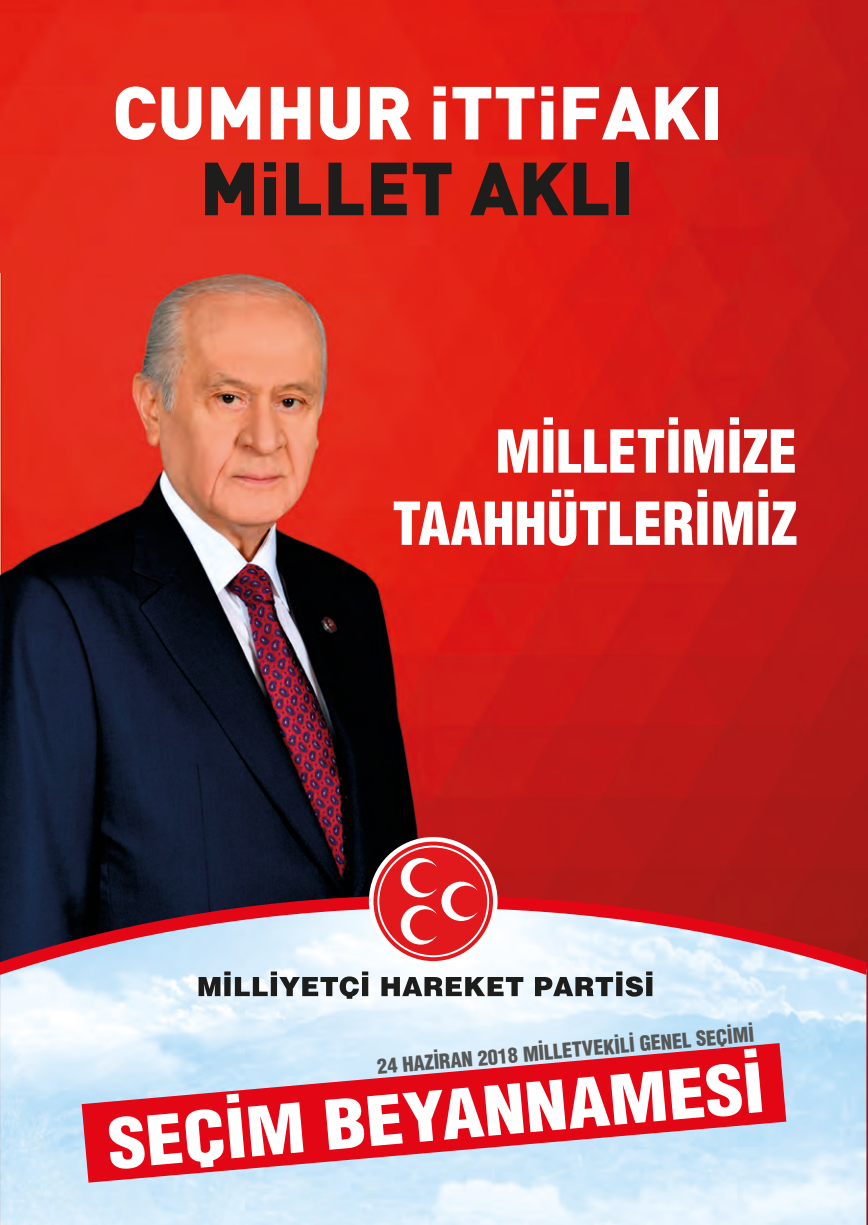
<style>
.page{position:relative;width:868px;height:1225px;background:#fff}
.page>*{position:absolute;margin:0;border:0;box-sizing:border-box;transform-origin:0 0}
.t1{font:900 66.6px "MHP Condensed";color:#fff;scale:1.14 1}
.t2{font:900 57.8px/72.2px "MHP Condensed";color:#fff;text-align:right}
.t3{font:900 20.2px "MHP Condensed";color:#575756}
</style>
<div class="page">
<img style="left:1px;top:0;width:865px;height:895px">
<img style="left:0;top:274px;width:433px;height:621px">
<img style="left:0;top:975px;width:866px;height:250px">
<svg style="left:0;top:895px;width:866px;height:80px;background:#b58792"></svg>
<svg style="left:198px;top:971px;width:454px;height:27px"></svg>
<div style="left:369px;top:837px;width:128px;height:128px;background:#fff;border-radius:50%"></div>
<svg style="left:373px;top:841px;width:120px;height:120px"></svg>
<svg style="left:377px;top:845px;width:112px;height:112px"></svg>
<svg style="left:116px;top:86px;width:85px;height:54px"></svg>
<svg style="left:211px;top:87px;width:49px;height:52px"></svg>
<svg style="left:271px;top:87px;width:39px;height:52px"></svg>
<svg style="left:320px;top:87px;width:40px;height:53px"></svg>
<svg style="left:370px;top:87px;width:41px;height:52px"></svg>
<svg style="left:433px;top:86px;width:12px;height:53px"></svg>
<svg style="left:452px;top:87px;width:82px;height:52px"></svg>
<svg style="left:541px;top:86px;width:12px;height:53px"></svg>
<svg style="left:563px;top:87px;width:136px;height:52px"></svg>
<div style="left:705px;top:87px;width:13px;height:52px;background:#fff"></div>
<svg style="left:205px;top:163px;width:49px;height:52px;background:#4f201b"></svg>
<svg style="left:264px;top:162px;width:12px;height:53px"></svg>
<svg style="left:286px;top:163px;width:35px;height:52px;background:#7f231b"></svg>
<svg style="left:328px;top:163px;width:35px;height:52px;background:#80221a"></svg>
<svg style="left:371px;top:163px;width:36px;height:52px;background:#4e1f1a"></svg>
<svg style="left:413px;top:163px;width:38px;height:52px;background:#841f18"></svg>
<svg style="left:470px;top:163px;width:138px;height:52px;background:#7c1d17"></svg>
<div style="left:616px;top:163px;width:13px;height:52px;background:#1d1d1b"></div>
<svg style="left:82px;top:1043px;width:704px;height:139px;background:#d96878"></svg>
<p class="t2" style="left:392px;top:415px;width:406px">MİLLETİMİZE<br>TAAHHÜTLERİMİZ</p>
<p class="t3" style="left:376px;top:1054px;width:380px;rotate:-5deg">24 HAZİRAN 2018 MİLLETVEKİLİ GENEL SEÇİMİ</p>
<p class="t1" style="left:104px;top:1102px;width:579px;rotate:-5deg">SEÇİM BEYANNAMESİ</p>
</div>
